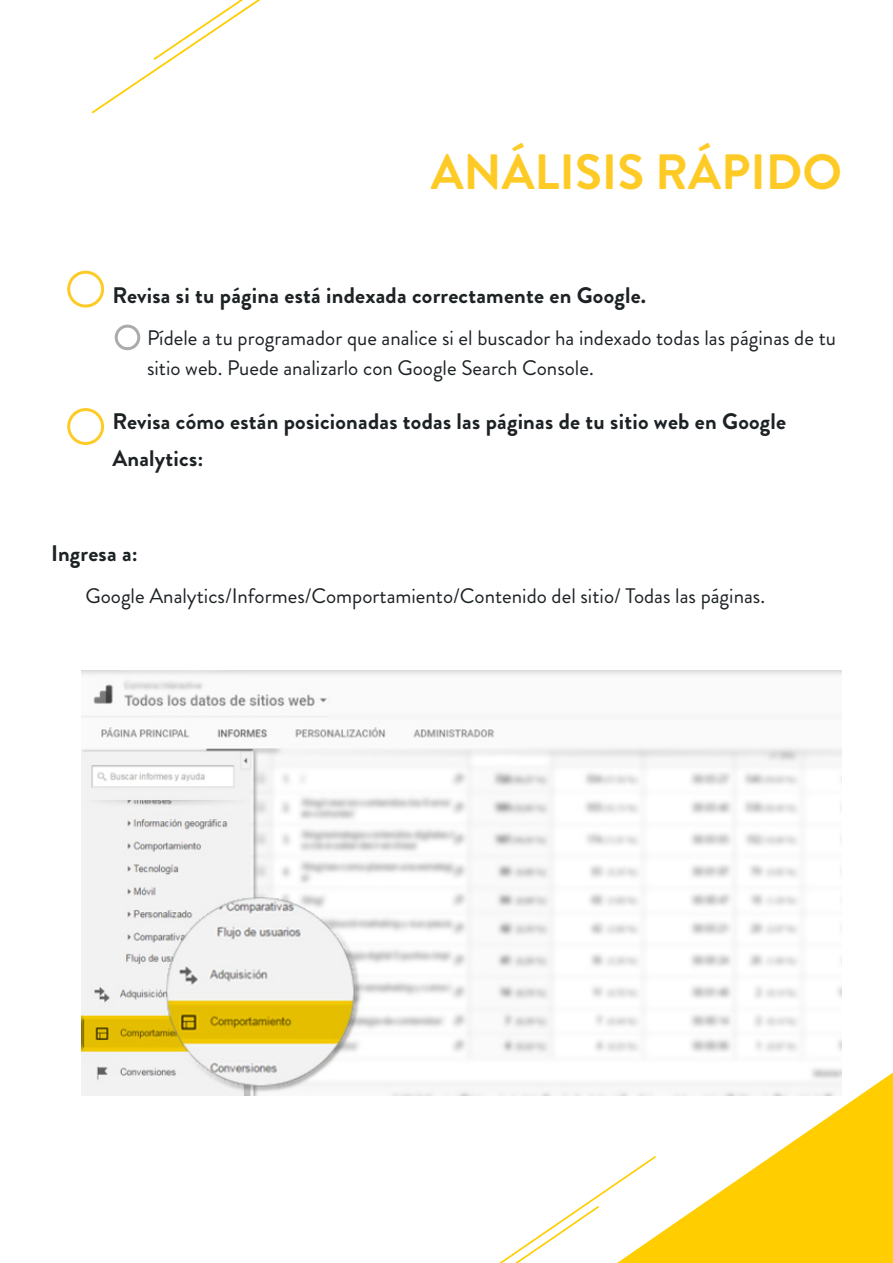
<style>
.page{position:relative;width:893px;height:1263px;background:#fff}
.page>*{position:absolute;margin:0;border:0;box-sizing:border-box;transform-origin:0 0}
.t1{font:700 49.5px "Brandon Grotesque";color:#fecb26}
.TextoRegular{font:700 22.5px/37.5px "Brandon Grotesque";letter-spacing:.01em;color:#1d2225}
.SubText{font:21px/30px "Brandon Grotesque";color:#1d2225}
</style>
<div class="page">
<svg style="left:92px;top:0;width:168px;height:113px"></svg>
<svg style="left:499px;top:1182px;width:118px;height:81px"></svg>
<svg style="left:617px;top:1072px;width:276px;height:191px;fill:#ffcd00"></svg>
<img style="left:82px;top:670px;width:760px;height:426px">
<div style="left:67px;top:271px;width:37px;height:37px;border:3px solid #fecb26;border-radius:50%"></div>
<div style="left:67px;top:408px;width:37px;height:37px;border:3px solid #fecb26;border-radius:50%"></div>
<div style="left:115px;top:325px;width:25px;height:25px;border:3px solid #abaaac;border-radius:50%"></div>
<p class="t1" style="left:431px;top:137px;width:413px">ANÁLISIS RÁPIDO</p>
<p class="TextoRegular" style="left:112px;top:277px;width:535px">Revisa si tu página está indexada correctamente en Google.</p>
<p class="SubText" style="left:147px;top:323px;width:690px">Pídele a tu programador que analice si el buscador ha indexado todas las páginas de tu sitio web. Puede analizarlo con Google Search Console.</p>
<p class="TextoRegular" style="left:112px;top:403px;width:675px">Revisa cómo están posicionadas todas las páginas de tu sitio web en Google<br>Analytics:</p>
<p class="TextoRegular" style="left:51px;top:534px;width:88px">Ingresa a:</p>
<p class="SubText" style="left:86px;top:581px;width:681px">Google Analytics/Informes/Comportamiento/Contenido del sitio/ Todas las páginas.</p>
</div>
